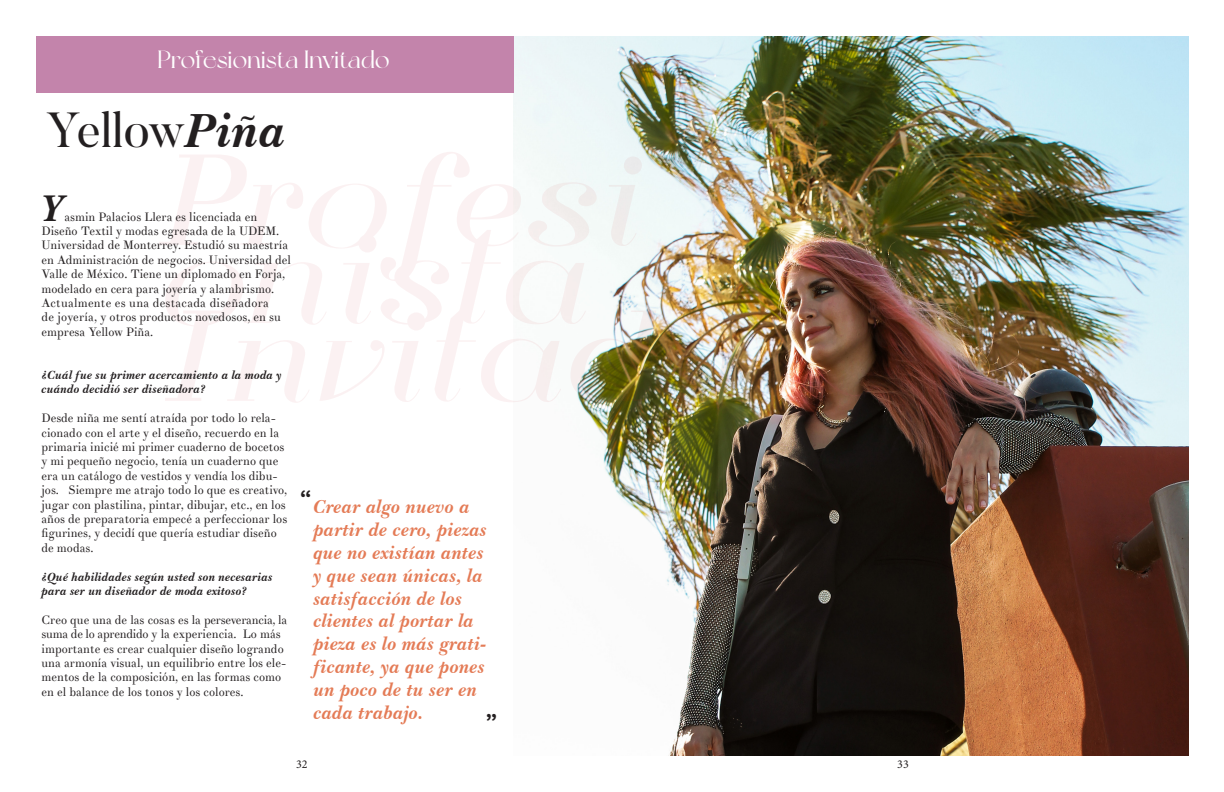
<style>
.page{position:relative;width:1224px;height:792px;background:#fff}
.page>*{position:absolute;margin:0;border:0;box-sizing:border-box;transform-origin:0 0}
.t1{font:49px "Butler";color:#231f20}
.t2{font:italic 700 38px "Baskerville BT";color:#231f20}
.t3{font:25px "New York";letter-spacing:-.01em;color:#fff}
.t4{font:24px "Arial Rounded MT Bold";color:#231f20}
.t5{font:italic 700 19px/22.8px "Baskerville BT";color:#e47b56}
.t6{font:12px/14.4px "Theano Didot";color:#231f20}
.t7{font:italic 700 12px/14.4px "Baskerville BT";color:#231f20}
.t8{font:12px "Minion Pro";color:#231f20}
.s1{font-family:"Baskerville BT";font-weight:700;font-style:italic}
</style>
<div class="page">
<img style="left:513px;top:36px;width:675px;height:720px">
<div style="left:36px;top:36px;width:477px;height:56px;background:#c384ab"></div>
<p class="t3" style="left:158px;top:44px;width:234px">Profesionista Invitado</p>
<p class="t1" style="left:46px;top:99px;width:241px">Yellow<span class="s1">Piña</span></p>
<p class="t2" style="left:42px;top:184px;width:24px">Y</p>
<p class="t6" style="left:42px;top:209px;width:251px;text-indent:23px">asmin Palacios Llera es licenciada en Diseño Textil y modas egresada de la UDEM.<br>Universidad de Monterrey. Estudió su maestría en Administración de negocios. Universidad del Valle de México. Tiene un diplomado en Forja, modelado en cera para joyería y alambrismo.<br>Actualmente es una destacada diseñadora<br>de joyería, y otros productos novedosos, en su empresa Yellow Piña.</p>
<p class="t7" style="left:42px;top:368px;width:242px">¿Cuál fue su primer acercamiento a la moda y cuándo decidió ser diseñadora?</p>
<p class="t6" style="left:42px;top:411px;width:247px">Desde niña me sentí atraída por todo lo rela&shy;cionado con el arte y el diseño, recuerdo en la primaria inicié mi primer cuaderno de bocetos y mi pequeño negocio, tenía un cuaderno que era un catálogo de vestidos y vendía los dibu&shy;jos. Siempre me atrajo todo lo que es creativo, jugar con plastilina, pintar, dibujar, etc., en los años de preparatoria empecé a perfeccionar los figurines, y decidí que quería estudiar diseño de modas.</p>
<p class="t7" style="left:42px;top:569px;width:233px">¿Qué habilidades según usted son necesarias para ser un diseñador de moda exitoso?</p>
<p class="t6" style="left:42px;top:613px;width:247px">Creo que una de las cosas es la perseverancia, la suma de lo aprendido y la experiencia. Lo más importante es crear cualquier diseño logrando una armonía visual, un equilibrio entre los ele&shy;mentos de la composición, en las formas como en el balance de los tonos y los colores.</p>
<p class="t4" style="left:300px;top:485px;width:12px">“</p>
<p class="t5" style="left:313px;top:496px;width:175px">Crear algo nuevo a partir de cero, piezas que no existían antes y que sean únicas, la satisfacción de los clientes al portar la pieza es lo más grati&shy;ficante, ya que pones un poco de tu ser en cada trabajo.</p>
<p class="t4" style="left:497px;top:726px;width:12px;rotate:-180deg">“</p>
<p class="t8" style="left:296px;top:757px;width:13px">32</p>
<p class="t8" style="left:897px;top:756px;width:13px">33</p>
</div>
